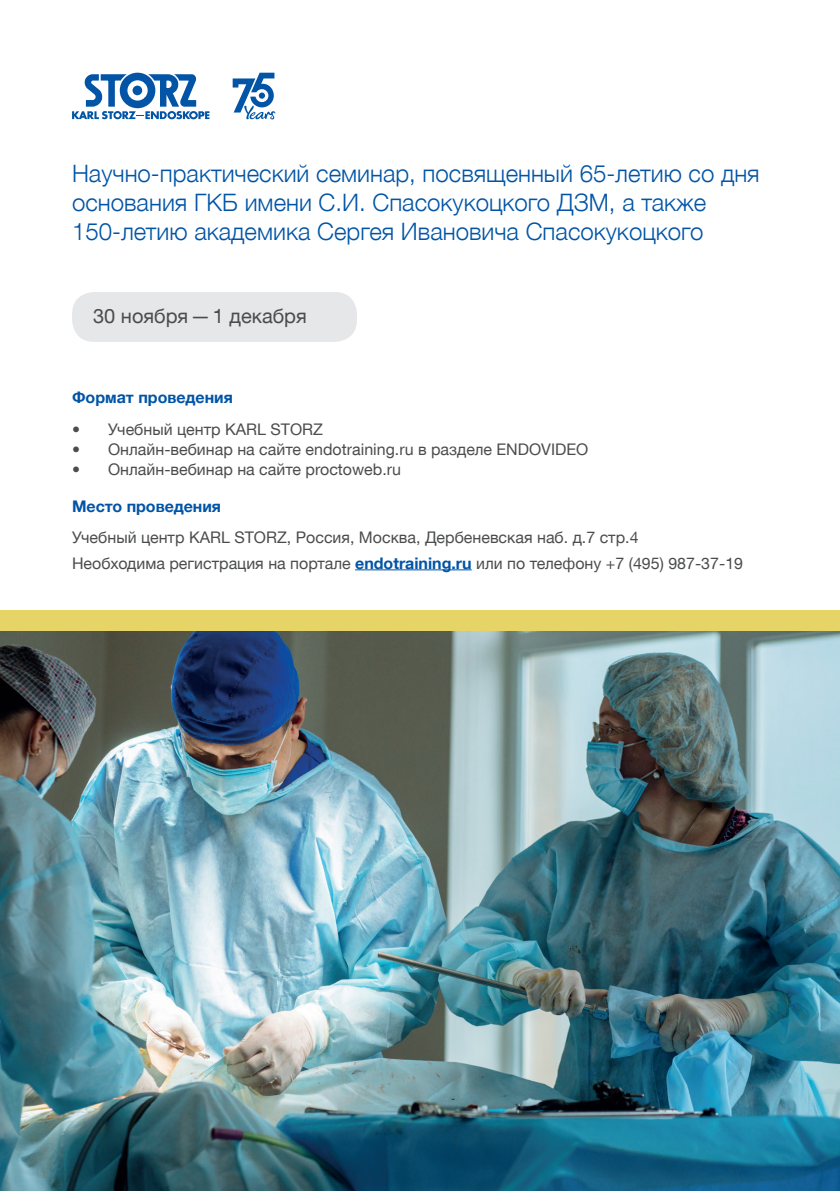
<style>
.page{position:relative;width:840px;height:1191px;background:#fff}
.page>*{position:absolute;margin:0;border:0;box-sizing:border-box;transform-origin:0 0}
.t1{font:300 24px/28.8px "KS Helvetica Neue CYR";color:#0154a6}
.t2{font:20px "KS Helvetica Neue CYR";color:#4b4c4d}
.t3{font:16px/25.6px "KS Helvetica Neue CYR";color:#4b4c4d}
.t4{font:700 16px "KS Helvetica Neue CYR";color:#0154a6}
.s1{font-weight:700;color:#0154a6}
</style>
<div class="page">
<hr style="left:355px;top:569px;width:116px;height:1px;background:#0154a6">
<img style="left:0;top:630px;width:839px;height:561px">
<svg style="left:72px;top:73px;width:137px;height:46px"></svg>
<div style="left:132px;top:86px;width:10px;height:9px;background:#0154a6;border-radius:50%"></div>
<svg style="left:232px;top:73px;width:43px;height:46px"></svg>
<div style="left:0;top:609px;width:839px;height:21px;background:#e6d467"></div>
<div style="left:72px;top:292px;width:285px;height:50px;background:#e6e7e9;border-radius:22px"></div>
<h1 class="t1" style="left:72px;top:159px;width:688px">Научно-практический семинар, посвященный 65-летию со дня основания ГКБ имени С.И. Спасокукоцкого ДЗМ, а также<br>150-летию академика Сергея Ивановича Спасокукоцкого</h1>
<p class="t2" style="left:93px;top:304px;width:215px">30 ноября—1 декабря</p>
<p class="t4" style="left:72px;top:387px;width:162px">Формат проведения</p>
<p class="t3" style="left:72px;top:416px;width:252px">• Учебный центр KARL STORZ</p>
<p class="t3" style="left:72px;top:436px;width:517px">• Онлайн-вебинар на сайте endotraining.ru в разделе ENDOVIDEO</p>
<p class="t3" style="left:72px;top:456px;width:330px">• Онлайн-вебинар на сайте proctoweb.ru</p>
<p class="t4" style="left:72px;top:496px;width:150px">Место проведения</p>
<p class="t3" style="left:72px;top:524px;width:672px">Учебный центр KARL STORZ, Россия, Москва, Дербеневская наб. д.7 стр.4<br>Необходима регистрация на портале <span class="s1">endotraining.ru</span> или по телефону +7 (495) 987-37-19</p>
</div>
